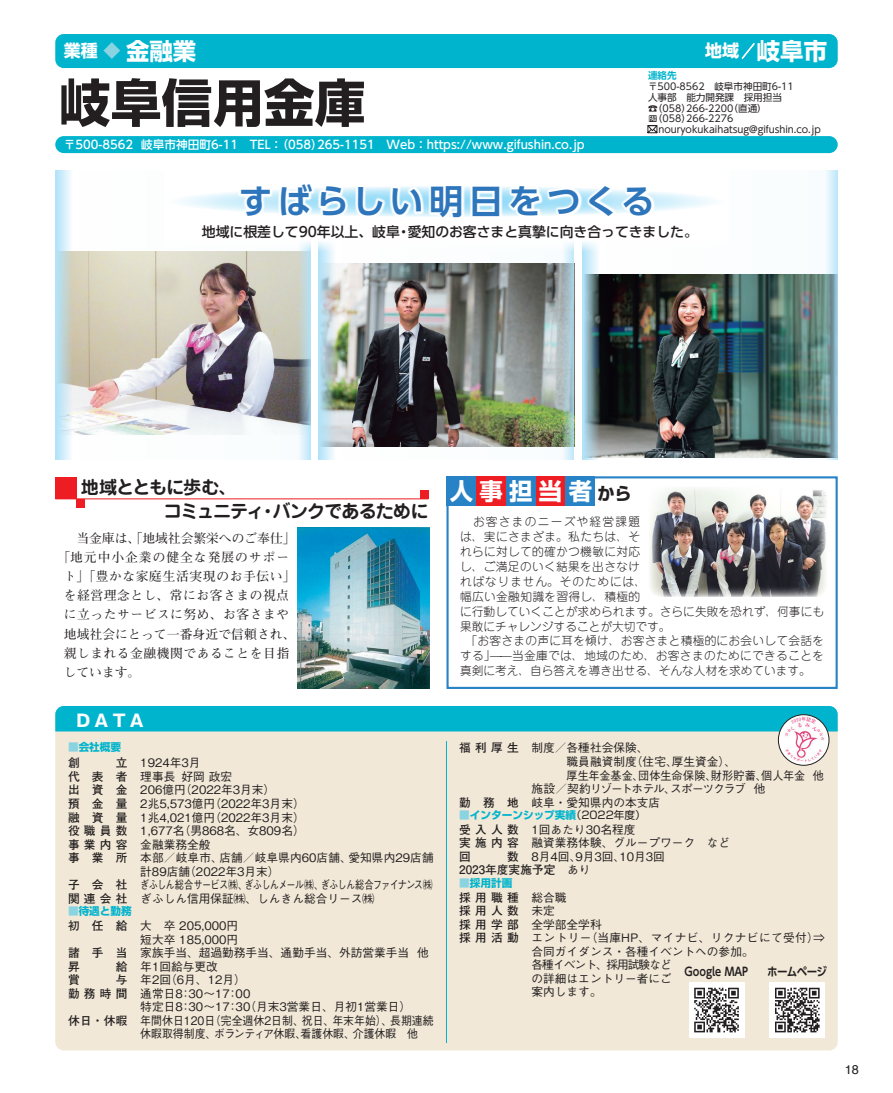
<style>
.page{position:relative;width:893px;height:1093px;background:#fff}
.page>*{position:absolute;margin:0;border:0;box-sizing:border-box;transform-origin:0 0}
.t1{font:700 51px "Shin Go Pro";color:#231f20}
.t2{font:700 33.75px "UD Shin Go Pro De";letter-spacing:.145em;color:#2e76bc}
.t3{font:700 23.4px "Shin Go Pro";letter-spacing:.275em;color:#fff}
.t4{font:700 18px/24.5px "Jun 501 Pro";letter-spacing:-.05em;color:#231f20}
.t5{font:700 16.95px "Shin Go Pro";color:#fff}
.t6{font:700 16.95px "Gothic MB101 Pro";color:#fff}
.t7{font:500 13.8px "UD Shin Go Pro";color:#231f20}
.t8{font:700 12.75px "Futo Min A101 Pro";letter-spacing:.045em;color:#231f20}
.t9{font:700 12.75px "Futo Min A101 Pro";color:#231f20}
.t10{font:700 12.75px "Futo Min A101 Pro";letter-spacing:.01em;color:#231f20}
.t11{font:700 12.75px "Futo Min A101 Pro";letter-spacing:.08em;color:#231f20}
.t12{font:12.75px "Helvetica";color:#231f20}
.t13{font:500 11.7px/13.5px "Gothic BBB Pro";color:#231f20}
.t14{font:300 11.7px/14.9px "Jun 101 Pro";letter-spacing:.025em;color:#231f20}
.t15{font:700 11.7px/13.5px "Futo Go B101 Pro";letter-spacing:.365em;color:#231f20;text-align:justify}
.t16{font:500 11.7px "UD Shin Go Pro";color:#fff}
.t17{font:700 11.7px/13.5px "Futo Go B101 Pro";color:#231f20}
.t18{font:700 11.7px "UD Shin Go Pro De";color:#231f20;scale:.85 1}
.t19{font:700 11.7px "UD Shin Go Pro De";color:#231f20;scale:.9 1}
.t20{font:700 10.65px "Shin Go Pro";color:#00b4cd}
.t21{font:9.6px/10.6px "UD Shin Go Pro";color:#231f20}
.t22{font:700 9.6px "UD Shin Go Pro De";color:#00b4cd}
.s1{font-size:16.95px}
.s2{font-size:16.95px;color:#8ad4e2}
.s3{font-size:23.4px}
.s4{font-family:"Tokusyukigou"}
.s5{font-size:16.95px;color:#231f20}
.s6{color:#8ad4e2}
.s7{font-weight:400;color:#231f20}
.s8{font-family:"Gothic BBB Pro";font-weight:500}
</style>
<div class="page">
<svg style="left:55px;top:170px;width:255px;height:289px"></svg>
<img style="left:319px;top:252px;width:255px;height:207px">
<img style="left:583px;top:170px;width:255px;height:289px">
<div style="left:164px;top:170px;width:564px;height:82px;background:#fff"></div>
<div style="left:55px;top:34px;width:783px;height:34px;background:#00b4cd;border-radius:9px"></div>
<div style="left:55px;top:706px;width:783px;height:344px;background:#f1e8d7;border-radius:9px"></div>
<div style="left:55px;top:706px;width:783px;height:25px;background:#00b4cd"></div>
<div style="left:689px;top:982px;width:55px;height:55px;background:#fff"></div>
<svg style="left:694px;top:988px;width:45px;height:44px"></svg>
<div style="left:770px;top:982px;width:55px;height:55px;background:#fff"></div>
<svg style="left:775px;top:988px;width:45px;height:44px"></svg>
<hr style="left:446px;top:741px;width:1px;height:302px;background:#00b4cd">
<div style="left:55px;top:136px;width:783px;height:17px;background:#00b4cd;border-radius:9px"></div>
<svg style="left:647px;top:125px;width:11px;height:8px"></svg>
<div style="left:446px;top:476px;width:392px;height:213px;background:#fff;border:2px solid #2783c5"></div>
<div style="left:55px;top:477px;width:22px;height:22px;background:#ee1d23"></div>
<div style="left:77px;top:499px;width:8px;height:8px;background:#ee1d23"></div>
<div style="left:420px;top:490px;width:8px;height:9px;background:#ee1d23"></div>
<hr style="left:55px;top:498px;width:373px;height:1px;background:#ee1d23">
<div style="left:446px;top:476px;width:30px;height:30px;background:#2783c5"></div>
<div style="left:476px;top:476px;width:30px;height:30px;background:#ee1d23"></div>
<div style="left:506px;top:476px;width:30px;height:30px;background:#2783c5"></div>
<div style="left:536px;top:476px;width:30px;height:30px;background:#ee1d23"></div>
<div style="left:566px;top:476px;width:29px;height:30px;background:#2783c5"></div>
<img style="left:650px;top:487px;width:177px;height:110px">
<img style="left:779px;top:715px;width:49px;height:50px">
<div style="left:778px;top:714px;width:51px;height:51px;border:1px solid #231f20;border-radius:50%"></div>
<img style="left:298px;top:527px;width:131px;height:162px">
<svg style="left:167px;top:186px;width:559px;height:31px"></svg>
<svg style="left:237px;top:186px;width:418px;height:31px"></svg>
<h3 class="t3" style="left:64px;top:32px;width:134px"><span class="s1">業種</span> <span class="s2">◆</span> 金融業</h3>
<h3 class="t5" style="left:705px;top:38px;width:124px">地域／<span class="s3">岐阜市</span></h3>
<h1 class="t1" style="left:60px;top:62px;width:308px">岐阜信用金庫</h1>
<p class="t16" style="left:64px;top:135px;width:522px">〒500-8562 岐阜市神田町6-11　TEL：（058）265-1151 Web：https://www.gifushin.co.jp</p>
<p class="t22" style="left:648px;top:67px;width:30px">連絡先</p>
<p class="t21" style="left:648px;top:81px;width:147px">〒500-8562　岐阜市神田町6-11人事部　能力開発課　採用担当<br><span class="s4">1</span>（058）266-2200（直通）<br><span class="s4">5</span>（058）266-2276</p>
<p class="t21" style="left:658px;top:124px;width:164px">nouryokukaihatsug@gifushin.co.jp</p>
<h2 class="t2" style="left:239px;top:174px;width:417px">すばらしい明日をつくる</h2>
<p class="t7" style="left:202px;top:221px;width:497px">地域に根差して90年以上、岐阜・愛知のお客さまと真摯に向き合ってきました。</p>
<h3 class="t4" style="left:164px;top:473px;width:266px;text-indent:-83px">地域とともに歩む、<br>コミュニティ・バンクであるために</h3>
<h3 class="t3" style="left:450px;top:473px;width:183px">人事担当者<span class="s5">から</span></h3>
<p class="t14" style="left:460px;top:513px;width:366px">　お客さまのニーズや経営課題<br>は、実にさまざま。私たちは、そ<br>れらに対して的確かつ機敏に対応<br>し、ご満足のいく結果を出さなけ<br>ればなりません。そのためには、<br>幅広い金融知識を習得し、積極的<br>に行動していくことが求められます。さらに失敗を恐れず、何事にも果敢にチャレンジすることが大切です。<br>　「お客さまの声に耳を傾け、お客さまと積極的にお会いして会話をする」——当金庫では、地域のため、お客さまのためにできることを真剣に考え、自ら答えを導き出せる、そんな人材を求めています。</p>
<p class="t9" style="left:64px;top:528px;width:233px">　当金庫は、「地域社会繁栄へのご奉仕」</p>
<p class="t11" style="left:57px;top:547px;width:233px">「地元中小企業の健全な発展のサポー</p>
<p class="t8" style="left:64px;top:566px;width:233px">ト」「豊かな家庭生活実現のお手伝い」</p>
<p class="t8" style="left:64px;top:585px;width:227px">を経営理念とし、常にお客さまの視点</p>
<p class="t8" style="left:64px;top:605px;width:227px">に立ったサービスに努め、お客さまや</p>
<p class="t10" style="left:64px;top:624px;width:233px">地域社会にとって一番身近で信頼され、</p>
<p class="t8" style="left:64px;top:643px;width:227px">親しまれる金融機関であることを目指</p>
<p class="t8" style="left:64px;top:662px;width:78px">しています。</p>
<h3 class="t6" style="left:77px;top:707px;width:69px">DATA</h3>
<p class="t20" style="left:68px;top:739px;width:55px"><span class="s6">■</span>会社概要</p>
<p class="t15" style="left:68px;top:754px;width:13px">創</p>
<p class="t15" style="left:68px;top:754px;width:61px;text-indent:48px">立代表者出資金預金量融資量役職員数事業内容事業所</p>
<p class="t15" style="left:68px;top:876px;width:61px">子会社関連会社</p>
<p class="t20" style="left:68px;top:903px;width:65px"><span class="s6">■</span>待遇と勤務</p>
<p class="t15" style="left:68px;top:917px;width:61px">初任給</p>
<p class="t15" style="left:68px;top:944px;width:61px">諸手当昇</p>
<p class="t15" style="left:116px;top:958px;width:13px">給</p>
<p class="t15" style="left:68px;top:971px;width:13px">賞</p>
<p class="t15" style="left:68px;top:971px;width:61px;text-align:right">与<br>勤務時間</p>
<p class="t15" style="left:68px;top:1012px;width:61px">休日・休暇</p>
<p class="t13" style="left:140px;top:755px;width:295px">1924年3月<br>理事長 好岡 政宏<br>206億円（2022年3月末）<br>2兆5,573億円（2022年3月末）<br>1兆4,021億円（2022年3月末）<br>1,677名（男868名、女809名）<br>金融業務全般<br>本部／岐阜市、店舗／岐阜県内60店舗、愛知県内29店舗計89店舗（2022年3月末）<br>ぎふしん総合サービス㈱、ぎふしんメール㈱、ぎふしん総合ファイナンス㈱ぎふしん信用保証㈱、しんきん総合リース㈱</p>
<p class="t13" style="left:140px;top:917px;width:295px">大　卒 205,000円<br>短大卒 185,000円<br>家族手当、超過勤務手当、通勤手当、外訪営業手当 他年1回給与更改<br>年2回（6月、12月）<br>通常日8：30〜17：00<br>特定日8：30〜17：30（月末3営業日、月初1営業日）<br>年間休日120日（完全週休2日制、祝日、年末年始）、長期連続休暇取得制度、ボランティア休暇、看護休暇、介護休暇　他</p>
<p class="t13" style="left:531px;top:740px;width:294px">制度／各種社会保険、<br>　　　職員融資制度（住宅、厚生資金）、<br>　　　厚生年金基金、団体生命保険、財形貯蓄、個人年金 他施設／契約リゾートホテル、スポーツクラブ 他<br>岐阜・愛知県内の本支店</p>
<p class="t13" style="left:531px;top:821px;width:200px">1回あたり30名程度<br>融資業務体験、グループワーク　など<br>8月4回、9月3回、10月3回</p>
<p class="t13" style="left:531px;top:889px;width:295px">総合職<br>未定<br>全学部全学科<br>エントリー（当庫HP、マイナビ、リクナビにて受付）⇒合同ガイダンス・各種イベントへの参加。<br>各種イベント、採用試験など<br>の詳細はエントリー者にご<br>案内します。</p>
<p class="t15" style="left:459px;top:740px;width:61px">福利厚生</p>
<p class="t15" style="left:459px;top:794px;width:61px">勤務地</p>
<p class="t20" style="left:459px;top:807px;width:188px"><span class="s6">■</span>インターンシップ実績<span class="s7">（2022年度）</span></p>
<p class="t15" style="left:459px;top:821px;width:61px">受入人数実施内容回</p>
<p class="t17" style="left:459px;top:848px;width:133px;text-indent:48px">数<br>2023年度実施予定　<span class="s8">あり</span></p>
<p class="t20" style="left:459px;top:874px;width:55px"><span class="s6">■</span>採用計画</p>
<p class="t15" style="left:459px;top:889px;width:61px">採用職種採用人数採用学部採用活動</p>
<p class="t18" style="left:685px;top:962px;width:76px">Google MAP</p>
<p class="t19" style="left:767px;top:962px;width:68px">ホームページ</p>
<p class="t12" style="left:845px;top:1060px;width:16px">18</p>
</div>
